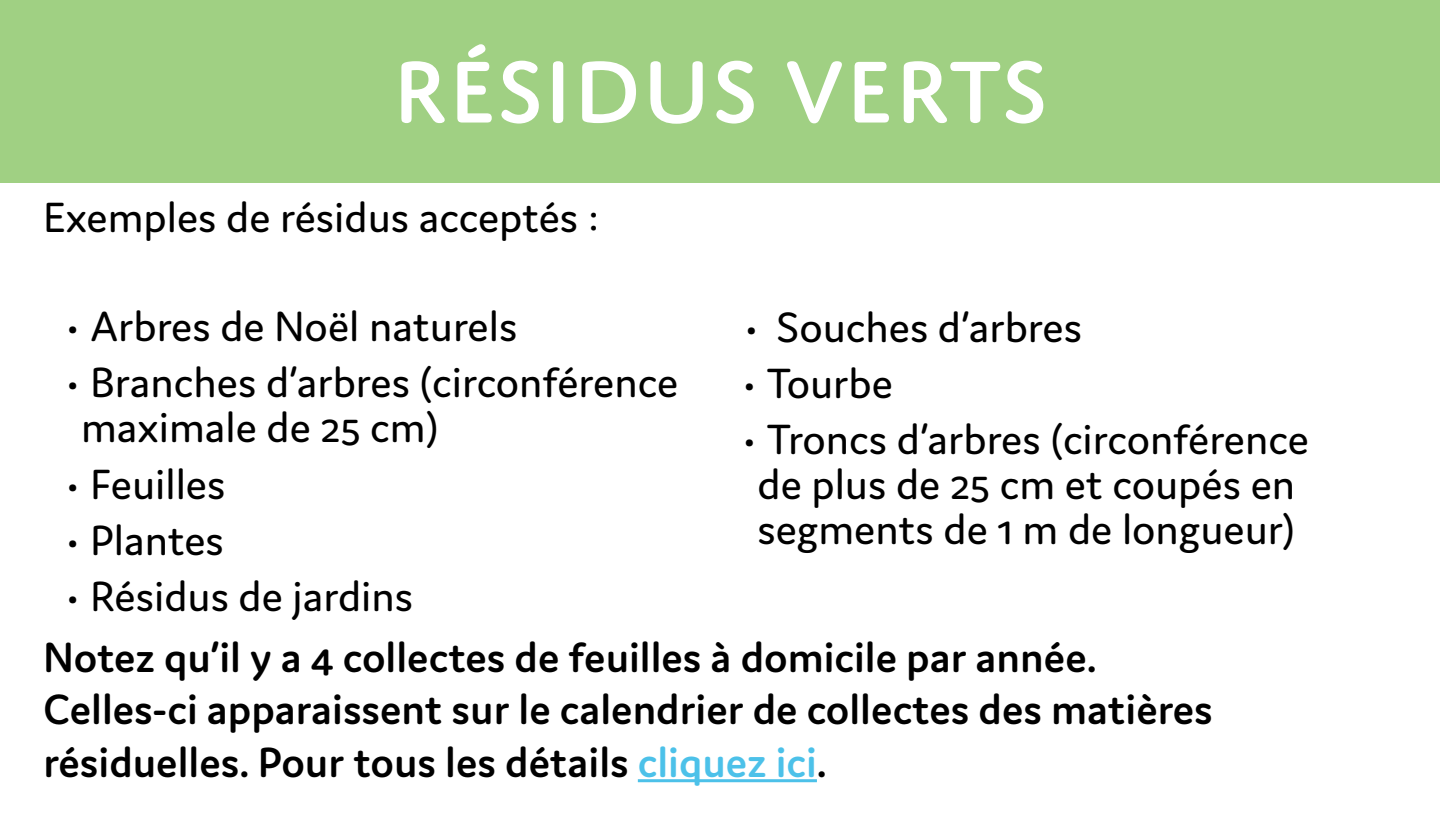
<style>
.page{position:relative;width:1440px;height:825px;background:#fff}
.page>*{position:absolute;margin:0;border:0;box-sizing:border-box;transform-origin:0 0}
.t1{font:500 93.75px "Domus Titling";color:#fff}
.t2{font:45px/45px "Domus";color:#000}
.t3{font:600 45px/52.5px "Domus";color:#000}
.s1{color:#4cc1e9}
</style>
<div class="page">
<div style="left:0;top:0;width:1440px;height:182px;background:#a0d083"></div>
<hr style="left:638px;top:779px;width:179px;height:3px;background:#4cc1e9">
<p class="t1" style="left:392px;top:38px;width:657px">RÉSIDUS VERTS</p>
<p class="t2" style="left:44px;top:195px;width:558px">Exemples de résidus acceptés :</p>
<p class="t2" style="left:68px;top:303px;width:451px">• Arbres de Noël naturels</p>
<p class="t2" style="left:81px;top:360px;width:599px;text-indent:-14px">• Branches d’arbres (circonférence maximale de 25 cm)</p>
<p class="t2" style="left:68px;top:461px;width:160px">• Feuilles</p>
<p class="t2" style="left:68px;top:517px;width:158px">• Plantes</p>
<p class="t2" style="left:68px;top:573px;width:347px">• Résidus de jardins</p>
<p class="t2" style="left:746px;top:304px;width:337px">• Souches d’arbres</p>
<p class="t2" style="left:744px;top:360px;width:151px">• Tourbe</p>
<p class="t2" style="left:744px;top:417px;width:567px;text-align:center">• Troncs d’arbres (circonférence de plus de 25 cm et coupés en segments de 1 m de longueur)</p>
<p class="t3" style="left:44px;top:630px;width:1055px">Notez qu’il y a 4 collectes de feuilles à domicile par année.</p>
<p class="t3" style="left:44px;top:683px;width:1171px">Celles-ci apparaissent sur le calendrier de collectes des matières résiduelles. Pour tous les détails <span class="s1">cliquez ici</span>.</p>
</div>
